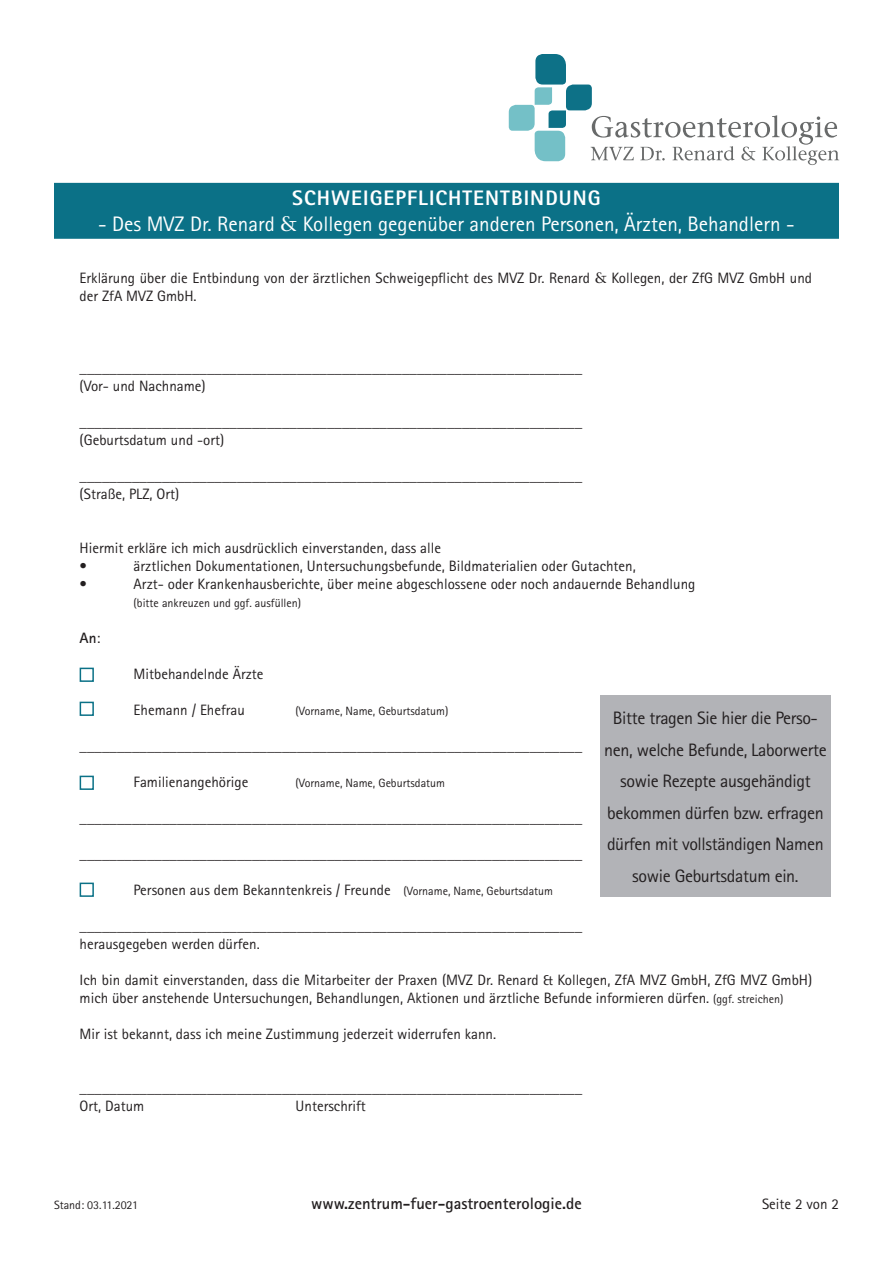
<style>
.page{position:relative;width:893px;height:1263px;background:#fff}
.page>*{position:absolute;margin:0;border:0;box-sizing:border-box;transform-origin:0 0}
.t1{font:21px "Rotis Sans Serif Std";color:#fff}
.t2{font:800 21px "Rotis Sans Serif Std";letter-spacing:.05em;color:#fff}
.t3{font:18px/31.5px "Rotis Sans Serif Pro";letter-spacing:-.02em;color:#231f20;text-align:center}
.t4{font:700 16.5px "Rotis Sans Serif Pro";color:#231f20}
.t5{font:15px/18px "Rotis Sans Serif Pro";color:#231f20}
.t6{font:700 15px "Rotis Sans Serif Pro";color:#231f20}
.t7{font:12px "Rotis Sans Serif Pro";color:#231f20}
.s1{font-family:"Stone Serif Std";font-weight:500}
.s2{font-weight:400}
.s3{font-size:12px}
</style>
<div class="page">
<svg style="left:509px;top:54px;width:330px;height:111px"></svg>
<div style="left:80px;top:702px;width:14px;height:14px;background:#fff;border:2px solid #0b7187"></div>
<div style="left:80px;top:882px;width:14px;height:15px;background:#fff;border:2px solid #0b7187"></div>
<div style="left:80px;top:668px;width:14px;height:14px;background:#fff;border:2px solid #0b7187"></div>
<div style="left:80px;top:776px;width:14px;height:14px;background:#fff;border:2px solid #0b7187"></div>
<div style="left:600px;top:695px;width:231px;height:202px;background:#b2b3b7"></div>
<div style="left:54px;top:183px;width:785px;height:56px;background:#0b7187;border:2px solid #0b7187"></div>
<p class="t2" style="left:292px;top:185px;width:310px">SCHWEIGEPFLICHTENTBINDUNG</p>
<p class="t1" style="left:98px;top:211px;width:698px">- Des MVZ Dr. Renard <span class="s1">&amp;</span> Kollegen gegenüber anderen Personen, Ärzten, Behandlern -</p>
<p class="t5" style="left:80px;top:269px;width:734px">Erklärung über die Entbindung von der ärztlichen Schweigepflicht des MVZ Dr. Renard <span class="s1">&amp;</span> Kollegen, der ZfG MVZ GmbH und der ZfA MVZ GmbH.</p>
<p class="t5" style="left:80px;top:359px;width:504px">___________________________________________________________________</p>
<p class="t5" style="left:80px;top:377px;width:128px">(Vor- und Nachname)</p>
<p class="t5" style="left:80px;top:413px;width:504px">___________________________________________________________________</p>
<p class="t5" style="left:80px;top:431px;width:146px">(Geburtsdatum und -ort)</p>
<p class="t5" style="left:80px;top:467px;width:504px">___________________________________________________________________</p>
<p class="t5" style="left:80px;top:485px;width:101px">(Straße, PLZ, Ort)</p>
<p class="t5" style="left:80px;top:539px;width:363px">Hiermit erkläre ich mich ausdrücklich einverstanden, dass alle</p>
<p class="t5" style="left:80px;top:557px;width:9px">•</p>
<p class="t5" style="left:134px;top:557px;width:504px">ärztlichen Dokumentationen, Untersuchungsbefunde, Bildmaterialien oder Gutachten,</p>
<p class="t5" style="left:80px;top:575px;width:9px">•</p>
<p class="t5" style="left:134px;top:575px;width:563px">Arzt- oder Krankenhausberichte, über meine abgeschlossene oder noch andauernde Behandlung</p>
<p class="t7" style="left:134px;top:595px;width:169px">(bitte ankreuzen und ggf. ausfüllen)</p>
<p class="t6" style="left:80px;top:628px;width:22px">An<span class="s2">:</span></p>
<p class="t5" style="left:134px;top:665px;width:131px">Mitbehandelnde Ärzte</p>
<p class="t5" style="left:134px;top:701px;width:113px">Ehemann / Ehefrau</p>
<p class="t7" style="left:296px;top:703px;width:154px">(Vorname, Name, Geburtsdatum)</p>
<p class="t5" style="left:80px;top:737px;width:504px">___________________________________________________________________</p>
<p class="t5" style="left:134px;top:773px;width:116px">Familienangehörige</p>
<p class="t7" style="left:296px;top:775px;width:151px">(Vorname, Name, Geburtsdatum</p>
<p class="t5" style="left:80px;top:809px;width:504px">___________________________________________________________________</p>
<p class="t5" style="left:80px;top:845px;width:504px">___________________________________________________________________</p>
<p class="t5" style="left:134px;top:881px;width:421px">Personen aus dem Bekanntenkreis / Freunde <span class="s3">(Vorname, Name, Geburtsdatum</span></p>
<p class="t5" style="left:80px;top:917px;width:504px">___________________________________________________________________</p>
<p class="t5" style="left:80px;top:935px;width:182px">herausgegeben werden dürfen.</p>
<p class="t5" style="left:80px;top:971px;width:734px">Ich bin damit einverstanden, dass die Mitarbeiter der Praxen (MVZ Dr. Renard &amp; Kollegen, ZfA MVZ GmbH, ZfG MVZ GmbH) mich über anstehende Untersuchungen, Behandlungen, Aktionen und ärztliche Befunde informieren dürfen. <span class="s3">(ggf. streichen)</span></p>
<p class="t5" style="left:80px;top:1025px;width:418px">Mir ist bekannt, dass ich meine Zustimmung jederzeit widerrufen kann.</p>
<p class="t3" style="left:604px;top:703px;width:224px">Bitte tragen Sie hier die Perso&shy;nen, welche Befunde, Laborwerte sowie Rezepte ausgehändigt bekommen dürfen bzw. erfragen dürfen mit vollständigen Namen sowie Geburtsdatum ein.</p>
<p class="t5" style="left:80px;top:1079px;width:504px">___________________________________________________________________</p>
<p class="t5" style="left:80px;top:1097px;width:66px">Ort, Datum</p>
<p class="t5" style="left:296px;top:1097px;width:72px">Unterschrift</p>
<p class="t7" style="left:54px;top:1198px;width:86px">Stand: 03.11.2021</p>
<p class="t4" style="left:311px;top:1193px;width:272px">www.zentrum-fuer-gastroenterologie.de</p>
<p class="t5" style="left:762px;top:1195px;width:78px">Seite 2 von 2</p>
</div>
